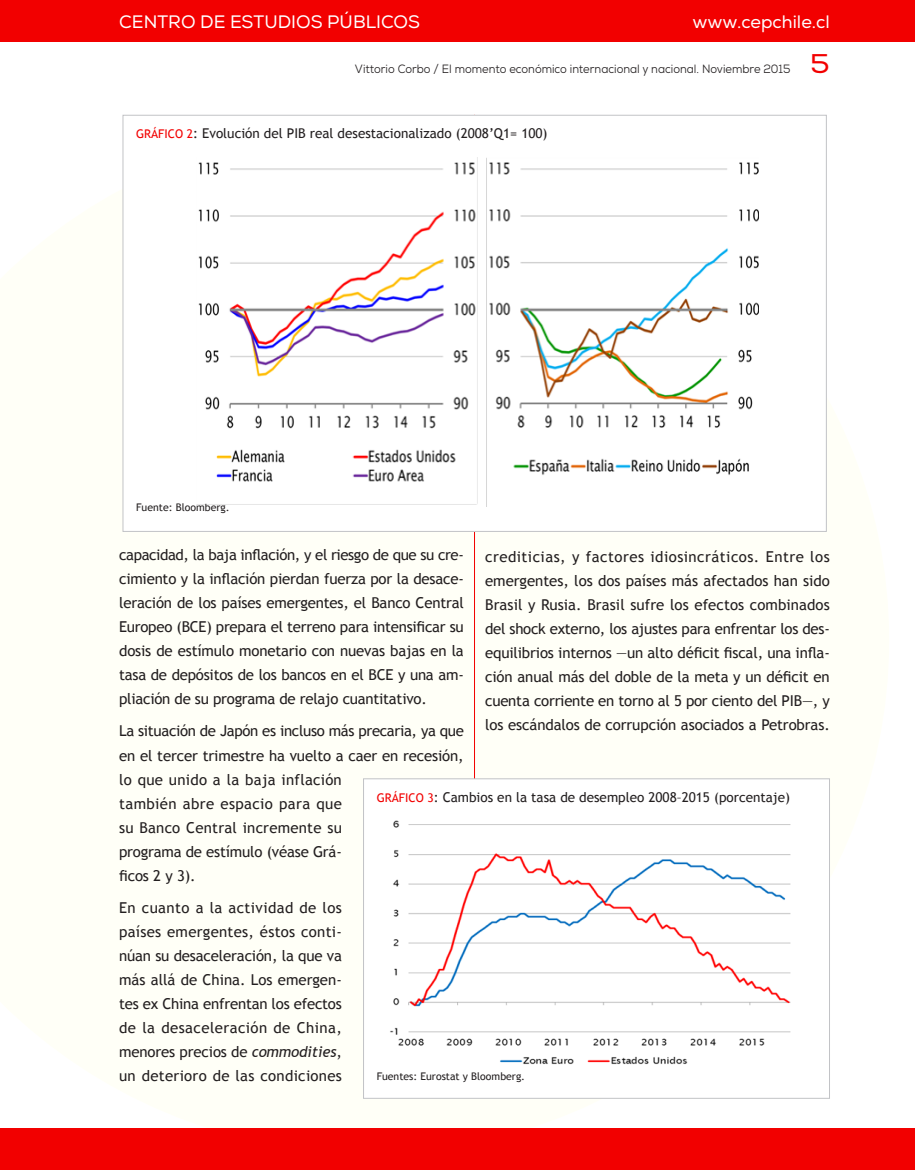
<style>
.page{position:relative;width:915px;height:1170px;background:#fff}
.page>*{position:absolute;margin:0;border:0;box-sizing:border-box;transform-origin:0 0}
.t1{font:27px "Nexa";color:#f20000;scale:1.1 1}
.t2{font:18px "Nexa";color:#fff}
._07_texto_GENERAL{font:15px/24px "Trebuchet MS";letter-spacing:-.01em;color:#231f20;text-align:justify}
.t3{font:13.5px "Trebuchet MS";color:#231f20}
.t4{font:12px "Nexa";color:#231f20;scale:.93 1}
._22_fuente{font:10.5px "Trebuchet MS";color:#231f20}
.s1{font-size:12px;color:#f20000}
.s2{font-style:italic}
</style>
<div class="page">
<hr style="left:474px;top:115px;width:1px;height:982px;background:#f20000">
<div style="left:0;top:0;width:914px;height:41px;background:#f20000"></div>
<div style="left:0;top:1128px;width:914px;height:41px;background:#f20000"></div>
<div style="left:123px;top:115px;width:703px;height:416px;background:#fff"></div>
<div style="left:363px;top:778px;width:466px;height:320px;background:#fff"></div>
<div style="left:363px;top:778px;width:466px;height:320px;border:1px solid #c2c3c6"></div>
<img style="left:197px;top:157px;width:561px;height:349px">
<img style="left:390px;top:820px;width:401px;height:245px">
<p class="t2" style="left:119px;top:11px;width:302px">CENTRO DE ESTUDIOS PÚBLICOS</p>
<p class="t4" style="left:355px;top:62px;width:469px">Vittorio Corbo / El momento económico internacional y nacional. Noviembre 2015</p>
<p class="t2" style="left:692px;top:11px;width:139px">www.cepchile.cl</p>
<h1 class="t1" style="left:810px;top:47px;width:19px">5</h1>
<p class="t3" style="left:136px;top:126px;width:413px"><span class="s1">GRÁFICO 2</span>: Evolución del PIB real desestacionalizado (2008’Q1= 100)</p>
<p class="_22_fuente" style="left:136px;top:501px;width:95px">Fuente: Bloomberg.</p>
<p class="_07_texto_GENERAL" style="left:119px;top:542px;width:346px">capacidad, la baja inflación, y el riesgo de que su cre&shy;cimiento y la inflación pierdan fuerza por la desace&shy;leración de los países emergentes, el Banco Central Europeo (BCE) prepara el terreno para intensificar su dosis de estímulo monetario con nuevas bajas en la tasa de depósitos de los bancos en el BCE y una am&shy;pliación de su programa de relajo cuantitativo.</p>
<p class="_07_texto_GENERAL" style="left:119px;top:719px;width:346px;text-align:left">La situación de Japón es incluso más precaria, ya que en el tercer trimestre ha vuelto a caer en recesión, lo que unido a la baja inflación<br>también abre espacio para que<br>su Banco Central incremente su<br>programa de estímulo (véase Grá-<br>ficos 2 y 3).</p>
<p class="_07_texto_GENERAL" style="left:119px;top:895px;width:224px">En cuanto a la actividad de los países emergentes, éstos conti&shy;núan su desaceleración, la que va más allá de China. Los emergen&shy;tes ex China enfrentan los efectos de la desaceleración de China, menores precios de <span class="s2">commodities</span>, un deterioro de las condiciones</p>
<p class="_07_texto_GENERAL" style="left:485px;top:544px;width:346px">crediticias, y factores idiosincráticos. Entre los emergentes, los dos países más afectados han sido Brasil y Rusia. Brasil sufre los efectos combinados del shock externo, los ajustes para enfrentar los des&shy;equilibrios internos —un alto déficit fiscal, una infla&shy;ción anual más del doble de la meta y un déficit en cuenta corriente en torno al 5 por ciento del PIB—, y los escándalos de corrupción asociados a Petrobras.</p>
<p class="t3" style="left:376px;top:789px;width:415px"><span class="s1">GRÁFICO 3</span>: Cambios en la tasa de desempleo 2008–2015 (porcentaje)</p>
<p class="_22_fuente" style="left:376px;top:1069px;width:150px">Fuentes: Eurostat y Bloomberg.</p>
</div>
